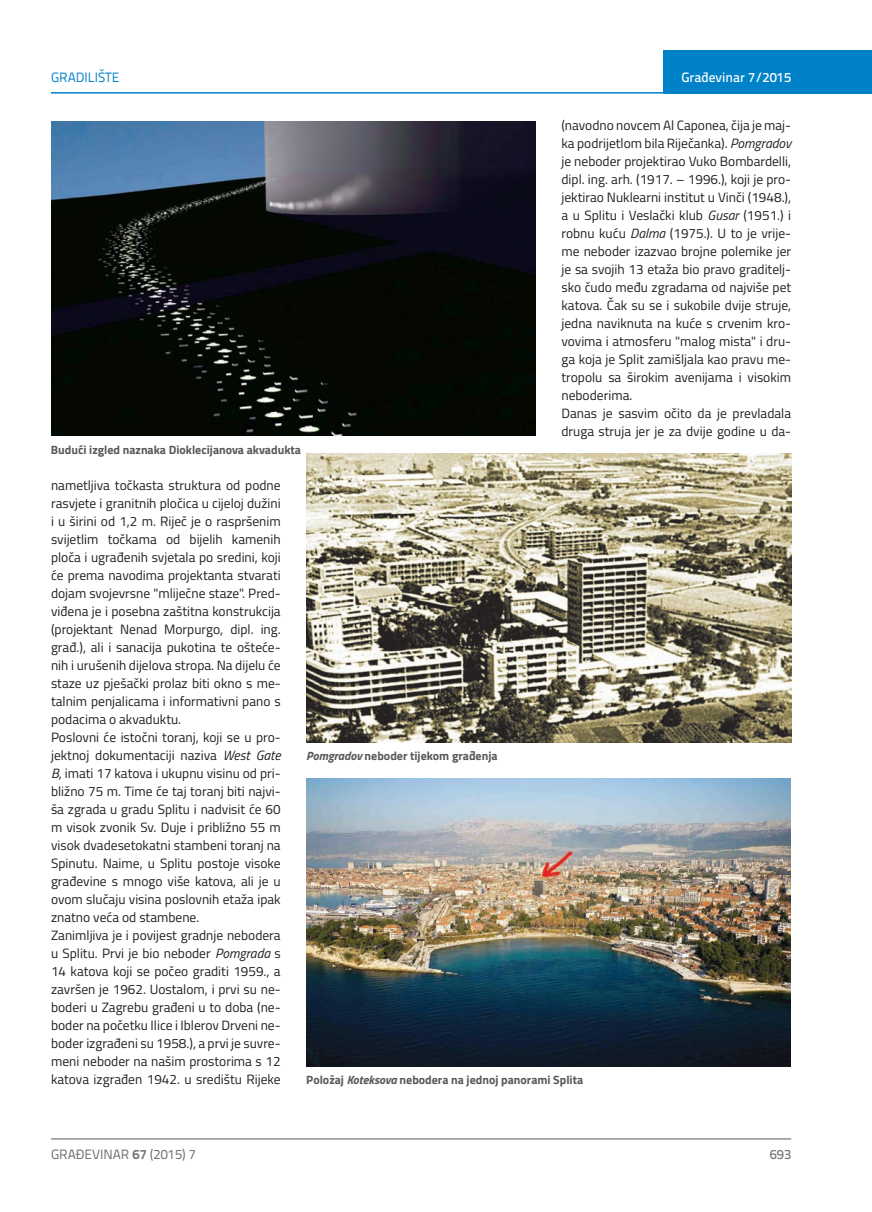
<style>
.page{position:relative;width:872px;height:1212px;background:#fff}
.page>*{position:absolute;margin:0;border:0;box-sizing:border-box;transform-origin:0 0}
.t1{font:13.5px/18px "Titillium";color:#231f20}
.t2{font:13.5px "Titillium Text 22 L";color:#6c6d70}
.t3{font:500 13.5px "Titillium Text 22 L";color:#fff}
.t4{font:13.5px "Titillium Text 22 L";color:#0082c8}
.t5{font:500 13.5px "Titillium Text 22 L";color:#787a7d}
.t6{font:700 12px "Titillium";color:#57585a}
.s1{font-style:italic}
.s2{font-weight:700}
</style>
<div class="page">
<hr style="left:51px;top:1139px;width:740px;height:1px;background:#57585a">
<div style="left:663px;top:50px;width:209px;height:44px;background:#0082c8"></div>
<hr style="left:51px;top:92px;width:821px;height:2px;background:#0082c8">
<img style="left:51px;top:121px;width:485px;height:315px">
<img style="left:306px;top:454px;width:485px;height:288px">
<img style="left:307px;top:778px;width:483px;height:288px">
<p class="t4" style="left:51px;top:68px;width:70px">GRADILIŠTE</p>
<p class="t3" style="left:681px;top:67px;width:111px">Građevinar 7/2015</p>
<p class="t6" style="left:51px;top:440px;width:251px">Budući izgled naznaka Dioklecijanova akvadukta</p>
<p class="t1" style="left:561px;top:115px;width:231px">(navodno novcem Al Caponea, čija je maj&shy;ka podrijetlom bila Riječanka). <span class="s1">Pomgradov </span>je neboder projektirao Vuko Bombardelli, dipl. ing. arh. (1917. – 1996.), koji je pro&shy;jektirao Nuklearni institut u Vinči (1948.), a u Splitu i Veslački klub <span class="s1">Gusar</span> (1951.) i robnu kuću <span class="s1">Dalma</span> (1975.). U to je vrije&shy;me neboder izazvao brojne polemike jer je sa svojih 13 etaža bio pravo graditelj&shy;sko čudo među zgradama od najviše pet katova. Čak su se i sukobile dvije struje, jedna naviknuta na kuće s crvenim kro&shy;vovima i atmosferu "malog mista" i dru&shy;ga koja je Split zamišljala kao pravu me&shy;tropolu sa širokim avenijama i visokim neboderima.<br>Danas je sasvim očito da je prevladala druga struja jer je za dvije godine u da-</p>
<p class="t1" style="left:51px;top:475px;width:231px">nametljiva točkasta struktura od podne rasvjete i granitnih pločica u cijeloj dužini i u širini od 1,2 m. Riječ je o raspršenim svijetlim točkama od bijelih kamenih ploča i ugrađenih svjetala po sredini, koji će prema navodima projektanta stvarati dojam svojevrsne "mliječne staze". Pred&shy;viđena je i posebna zaštitna konstrukcija (projektant Nenad Morpurgo, dipl. ing. građ.), ali i sanacija pukotina te ošteće&shy;nih i urušenih dijelova stropa. Na dijelu će staze uz pješački prolaz biti okno s me&shy;talnim penjalicama i informativni pano s podacima o akvaduktu.<br>Poslovni će istočni toranj, koji se u pro&shy;jektnoj dokumentaciji naziva <span class="s1">West Gate B</span>, imati 17 katova i ukupnu visinu od pri&shy;bližno 75 m. Time će taj toranj biti najvi&shy;ša zgrada u gradu Splitu i nadvisit će 60 m visok zvonik Sv. Duje i približno 55 m visok dvadesetokatni stambeni toranj na Spinutu. Naime, u Splitu postoje visoke građevine s mnogo više katova, ali je u ovom slučaju visina poslovnih etaža ipak znatno veća od stambene.<br>Zanimljiva je i povijest gradnje nebodera u Splitu. Prvi je bio neboder <span class="s1">Pomgrada</span> s 14 katova koji se počeo graditi 1959., a završen je 1962. Uostalom, i prvi su ne&shy;boderi u Zagrebu građeni u to doba (ne&shy;boder na početku Ilice i Iblerov Drveni ne&shy;boder izgrađeni su 1958.), a prvi je suvre&shy;meni neboder na našim prostorima s 12 katova izgrađen 1942. u središtu Rijeke</p>
<p class="t6" style="left:306px;top:747px;width:193px"><span class="s1">Pomgradov</span> neboder tijekom građenja</p>
<p class="t6" style="left:306px;top:1071px;width:278px">Položaj <span class="s1">Koteksova</span> nebodera na jednoj panorami Splita</p>
<p class="t2" style="left:51px;top:1144px;width:146px">GRAĐEVINAR <span class="s2">67</span> (2015) 7</p>
<p class="t5" style="left:769px;top:1144px;width:23px">693</p>
</div>
